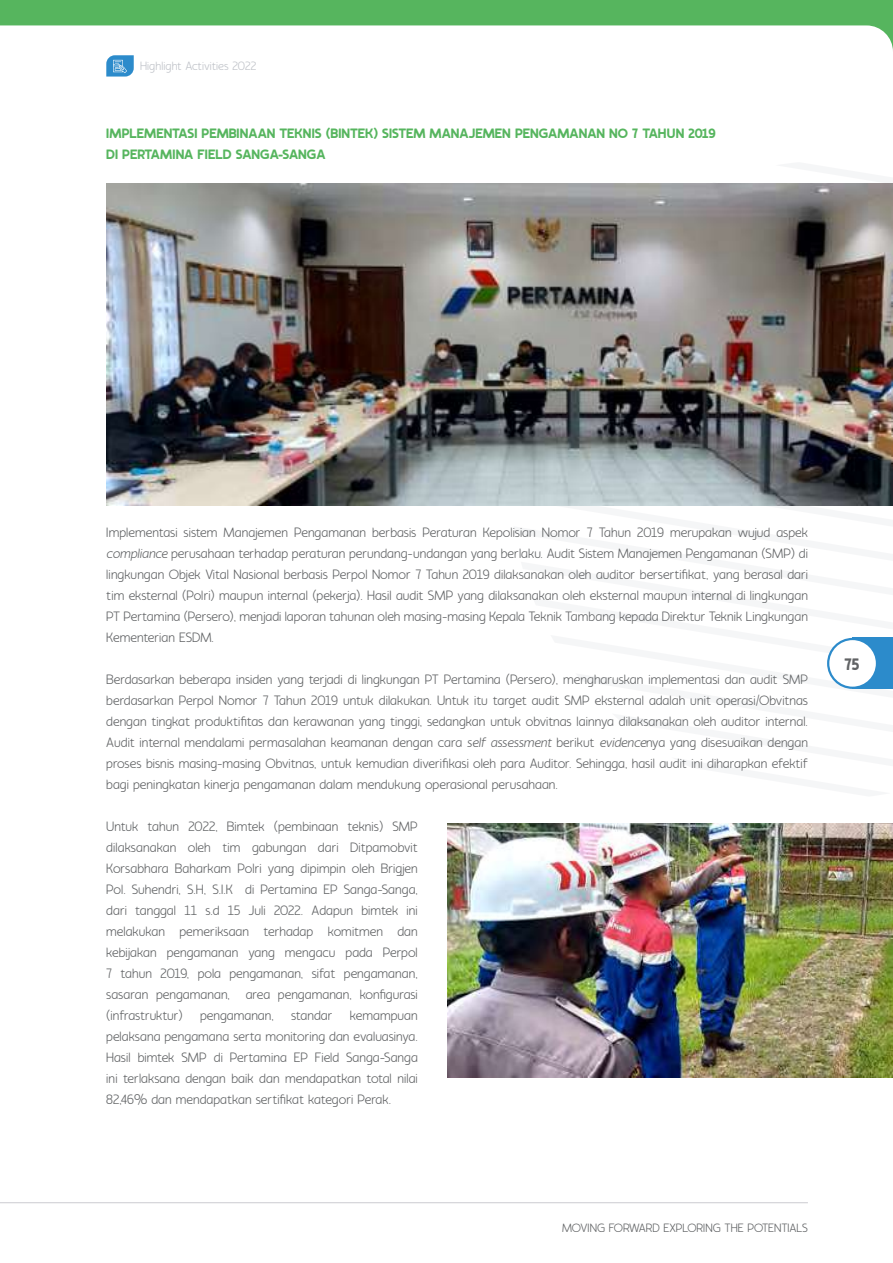
<style>
.page{position:relative;width:893px;height:1263px;background:#fff}
.page>*{position:absolute;margin:0;border:0;box-sizing:border-box;transform-origin:0 0}
.t1{font:700 16.5px "Auro";color:#616365}
.t2{font:13.5px/21px "Auro";color:#616365;text-align:justify}
.t3{font:700 13.5px/21px "Auro";color:#56b55e}
.t4{font:12px "Auro";color:#616365}
.t5{font:12px "Auro";color:#bfc2c8}
.s1{font-style:italic}
</style>
<div class="page">
<img style="left:106px;top:183px;width:787px;height:322px">
<img style="left:447px;top:823px;width:446px;height:254px">
<div style="left:853px;top:638px;width:40px;height:51px;background:#2c8bcb"></div>
<div style="left:828px;top:639px;width:49px;height:49px;background:#fff;border-radius:50%"></div>
<div style="left:827px;top:638px;width:51px;height:51px;border:2px solid #2c8bcb;border-radius:50%"></div>
<hr style="left:0;top:1202px;width:808px;height:1px;background:#d1d1d6">
<svg style="left:0;top:0;width:893px;height:50px;fill:#56b55e"></svg>
<svg style="left:106px;top:55px;width:28px;height:22px"></svg>
<p class="t5" style="left:140px;top:59px;width:118px">Highlight Activities 2022</p>
<p class="t3" style="left:106px;top:123px;width:611px">IMPLEMENTASI PEMBINAAN TEKNIS (BINTEK) SISTEM MANAJEMEN PENGAMANAN NO 7 TAHUN 2019<br>DI PERTAMINA FIELD SANGA-SANGA</p>
<p class="t2" style="left:106px;top:522px;width:703px">Implementasi sistem Manajemen Pengamanan berbasis Peraturan Kepolisian Nomor 7 Tahun 2019 merupakan wujud aspek <span class="s1">compliance</span> perusahaan terhadap peraturan perundang-undangan yang berlaku. Audit Sistem Manajemen Pengamanan (SMP) di lingkungan Objek Vital Nasional berbasis Perpol Nomor 7 Tahun 2019 dilaksanakan oleh auditor bersertifikat, yang berasal dari tim eksternal (Polri) maupun internal (pekerja). Hasil audit SMP yang dilaksanakan oleh eksternal maupun internal di lingkungan PT Pertamina (Persero), menjadi laporan tahunan oleh masing-masing Kepala Teknik Tambang kepada Direktur Teknik Lingkungan Kementerian ESDM.</p>
<p class="t2" style="left:106px;top:669px;width:703px">Berdasarkan beberapa insiden yang terjadi di lingkungan PT Pertamina (Persero), mengharuskan implementasi dan audit SMP berdasarkan Perpol Nomor 7 Tahun 2019 untuk dilakukan. Untuk itu target audit SMP eksternal adalah unit operasi/Obvitnas dengan tingkat produktifitas dan kerawanan yang tinggi, sedangkan untuk obvitnas lainnya dilaksanakan oleh auditor internal.<br>Audit internal mendalami permasalahan keamanan dengan cara <span class="s1">self assessment</span> berikut <span class="s1">evidence</span>nya yang disesuaikan dengan proses bisnis masing-masing Obvitnas, untuk kemudian diverifikasi oleh para Auditor. Sehingga, hasil audit ini diharapkan efektif bagi peningkatan kinerja pengamanan dalam mendukung operasional perusahaan.</p>
<p class="t2" style="left:106px;top:816px;width:313px">Untuk tahun 2022, Bimtek (pembinaan teknis) SMP dilaksanakan oleh tim gabungan dari Ditpamobvit Korsabhara Baharkam Polri yang dipimpin oleh Brigjen Pol. Suhendri, S.H, S.I.K di Pertamina EP Sanga-Sanga, dari tanggal 11 s.d 15 Juli 2022. Adapun bimtek ini melakukan pemeriksaan terhadap komitmen dan kebijakan pengamanan yang mengacu pada Perpol 7 tahun 2019, pola pengamanan, sifat pengamanan, sasaran pengamanan, area pengamanan, konfigurasi (infrastruktur)</p>
<p class="t2" style="left:106px;top:1005px;width:313px;text-indent:243px">kemampuan pelaksana pengamana serta monitoring dan evaluasinya.<br>Hasil bimtek SMP di Pertamina EP Field Sanga-Sanga ini terlaksana dengan baik dan mendapatkan total nilai 82,46% dan mendapatkan sertifikat kategori Perak.</p>
<p class="t2" style="left:200px;top:1005px;width:75px">pengamanan,</p>
<p class="t2" style="left:291px;top:1005px;width:43px">standar</p>
<p class="t1" style="left:844px;top:654px;width:16px">75</p>
<p class="t4" style="left:562px;top:1221px;width:247px">MOVING FORWARD EXPLORING THE POTENTIALS</p>
</div>
